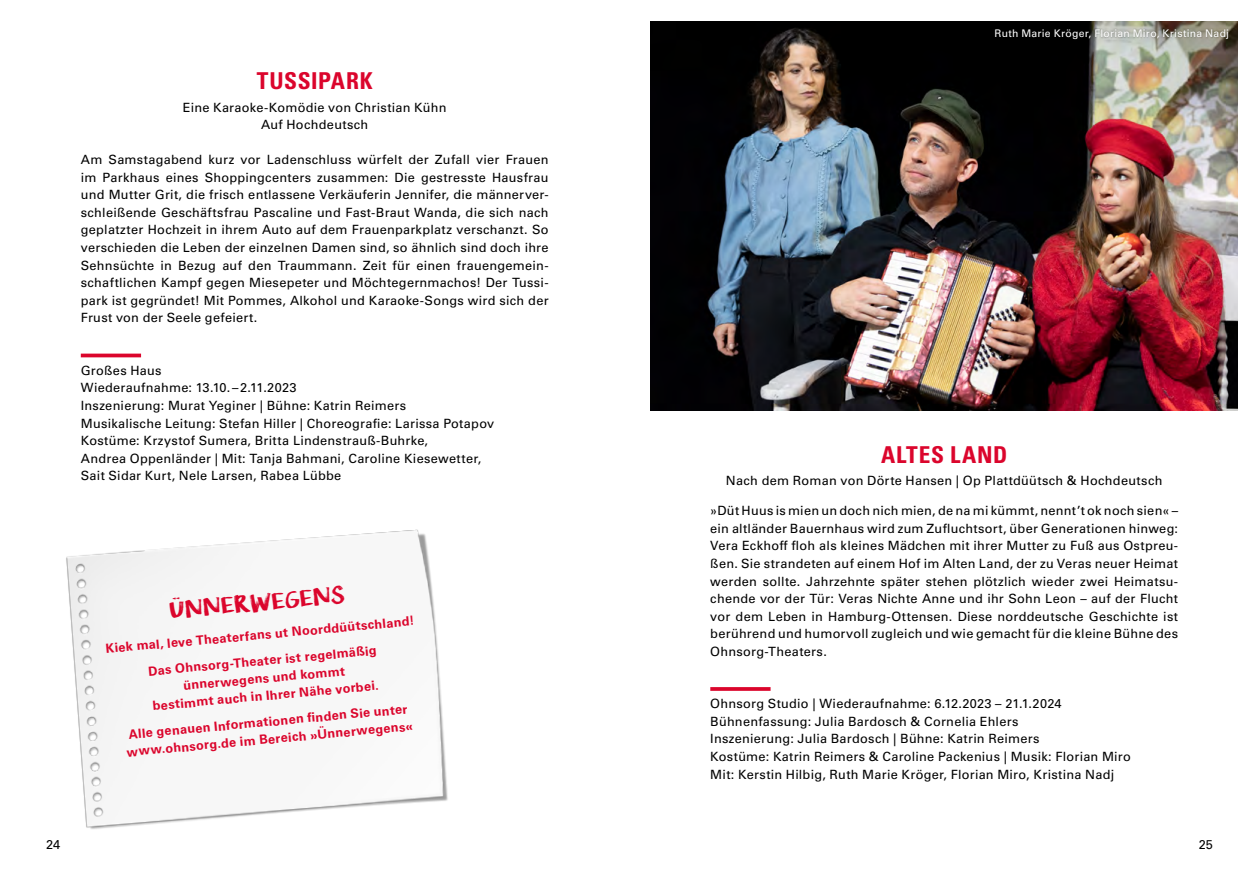
<style>
.page{position:relative;width:1259px;height:893px;background:#fff}
.page>*{position:absolute;margin:0;border:0;box-sizing:border-box;transform-origin:0 0}
.t1{font:700 condensed 23.25px "Univers LT Pro";letter-spacing:.03em;color:#db052c}
.t2{font:21px "KG Lifeis Messy";color:#db052c}
.t3{font:12.75px/17.5px "Univers LT Pro 55 Roman";letter-spacing:.02em;color:#000;text-align:justify}
.t4{font:700 12.75px/17.5px "Univers LT Pro 65";color:#db052c;text-align:center}
.t5{font:10.5px "Univers LT Pro 55 Roman";letter-spacing:.02em;color:#fff}
</style>
<div class="page">
<img style="left:651px;top:21px;width:586px;height:389px">
<svg style="left:710px;top:687px;width:60px;height:4px"></svg>
<hr style="left:81px;top:354px;width:60px;height:3px;background:#db052c">
<img style="left:66px;top:529px;width:382px;height:300px">
<div style="left:994px;top:28px;width:235px;height:12px;background:#000;opacity:.25"></div>
<h1 class="t1" style="left:257px;top:67px;width:117px">TUSSIPARK</h1>
<p class="t3" style="left:183px;top:98px;width:265px;text-align:center">Eine Karaoke-Komödie von Christian Kühn<br>Auf Hochdeutsch</p>
<p class="t3" style="left:81px;top:150px;width:469px">Am Samstagabend kurz vor Ladenschluss würfelt der Zufall vier Frauen im Parkhaus eines Shoppingcenters zusammen: Die gestresste Hausfrau und Mutter Grit, die frisch entlassene Verkäuferin Jennifer, die männerver&shy;schleißende Geschäftsfrau Pascaline und Fast-Braut Wanda, die sich nach geplatzter Hochzeit in ihrem Auto auf dem Frauenparkplatz verschanzt. So verschieden die Leben der einzelnen Damen sind, so ähnlich sind doch ihre Sehnsüchte in Bezug auf den Traummann. Zeit für einen frauengemein&shy;schaftlichen Kampf gegen Miesepeter und Möchtegernmachos! Der Tussi&shy;park ist gegründet! Mit Pommes, Alkohol und Karaoke-Songs wird sich der Frust von der Seele gefeiert.</p>
<p class="t3" style="left:81px;top:361px;width:415px;text-align:left">Großes Haus<br>Wiederaufnahme: 13.10. –2.11.2023<br>Inszenierung: Murat Yeginer | Bühne: Katrin Reimers<br>Musikalische Leitung: Stefan Hiller | Choreografie: Larissa Potapov Kostüme: Krzystof Sumera, Britta Lindenstrauß-Buhrke,<br>Andrea Oppenländer | Mit: Tanja Bahmani, Caroline Kiesewetter, Sait Sidar Kurt, Nele Larsen, Rabea Lübbe</p>
<h2 class="t2" style="left:169px;top:594px;width:177px;rotate:-5deg">ÜNNERWEGENS</h2>
<p class="t4" style="left:105px;top:635px;width:311px;line-height:26px;rotate:-5deg">Kiek mal, leve Theaterfans ut Noorddüütschland!<br>Das Ohnsorg-Theater ist regelmäßig</p>
<p class="t4" style="left:150px;top:679px;width:228px;rotate:-5deg">ünnerwegens und kommt<br>bestimmt auch in Ihrer Nähe vorbei.</p>
<p class="t4" style="left:124px;top:725px;width:289px;text-align:left;rotate:-5deg">Alle genauen Informationen fi nden Sie unter www.ohnsorg.de im Bereich »Ünnerwegens«</p>
<p class="t5" style="left:994px;top:26px;width:236px">Ruth Marie Kröger, Florian Miro, Kristina Nadj</p>
<h1 class="t1" style="left:881px;top:440px;width:128px">ALTES LAND</h1>
<p class="t3" style="left:726px;top:471px;width:438px">Nach dem Roman von Dörte Hansen | Op Plattdüütsch &amp; Hochdeutsch</p>
<p class="t3" style="left:710px;top:501px;width:469px">»Düt Huus is mien un doch nich mien, de na mi kümmt, nennt’t ok noch sien« – ein altländer Bauernhaus wird zum Zufluchtsort, über Generationen hinweg:<br>Vera Eckhoff floh als kleines Mädchen mit ihrer Mutter zu Fuß aus Ostpreu&shy;ßen. Sie strandeten auf einem Hof im Alten Land, der zu Veras neuer Heimat werden sollte. Jahrzehnte später stehen plötzlich wieder zwei Heimatsu&shy;chende vor der Tür: Veras Nichte Anne und ihr Sohn Leon – auf der Flucht vor dem Leben in Hamburg-Ottensen. Diese norddeutsche Geschichte ist berührend und humorvoll zugleich und wie gemacht für die kleine Bühne des Ohnsorg-Theaters.</p>
<p class="t3" style="left:710px;top:694px;width:422px;text-align:left">Ohnsorg Studio | Wiederaufnahme: 6.12.2023 – 21.1.2024<br>Bühnenfassung: Julia Bardosch &amp; Cornelia Ehlers<br>Inszenierung: Julia Bardosch | Bühne: Katrin Reimers<br>Kostüme: Katrin Reimers &amp; Caroline Packenius | Musik: Florian Miro Mit: Kerstin Hilbig, Ruth Marie Kröger, Florian Miro, Kristina Nadj</p>
<p class="t3" style="left:46px;top:835px;width:16px">24</p>
<p class="t3" style="left:1198px;top:835px;width:16px">25</p>
</div>
